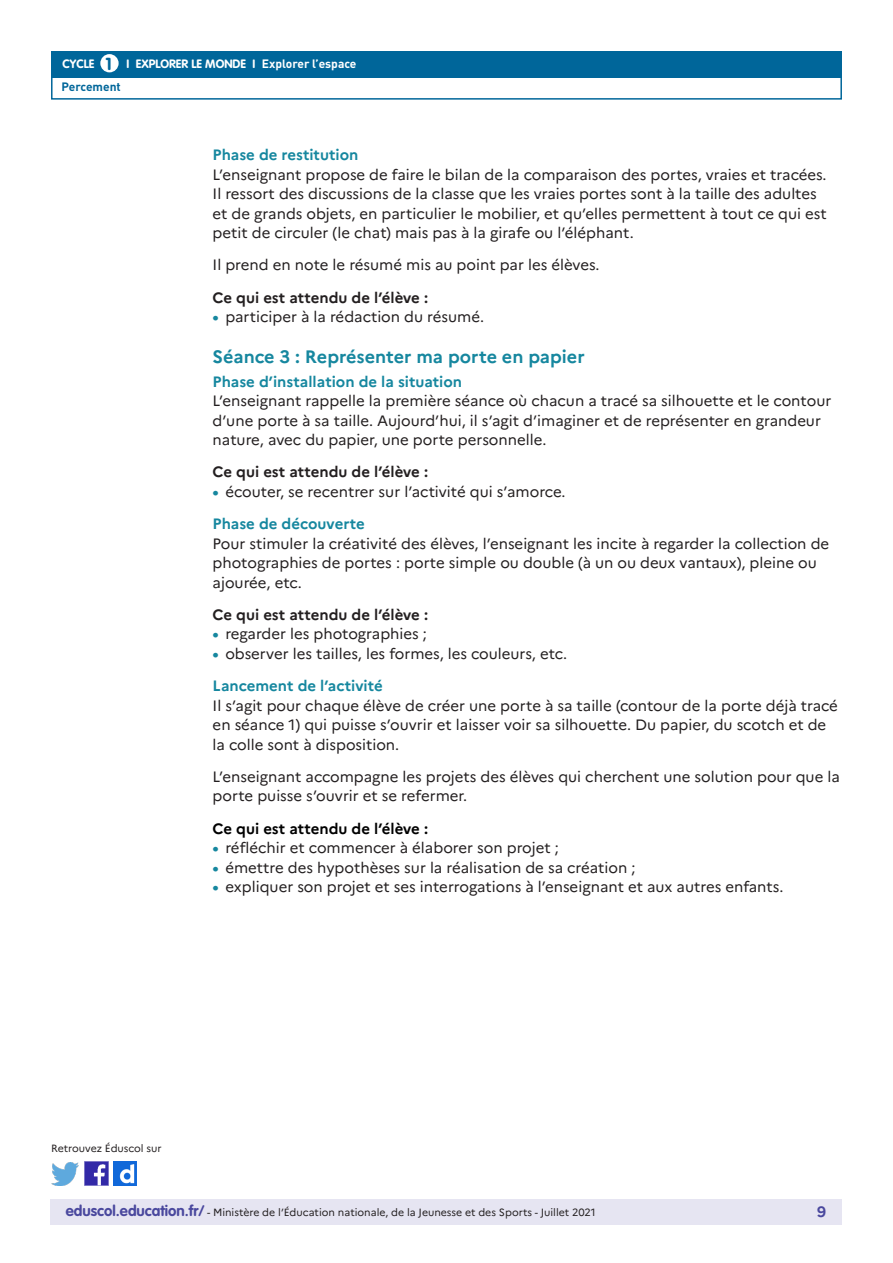
<style>
.page{position:relative;width:893px;height:1263px;background:#fff}
.page>*{position:absolute;margin:0;border:0;box-sizing:border-box;transform-origin:0 0}
._04_Titre_de_niveau{font:700 18px "Marianne";color:#16879f}
.t1{font:700 17.25px "VAG Rounded Std";color:#00669a}
._06_Texte_courant{font:15px/19.5px "Marianne";color:#231f20}
._05_Titre_de_niveau{font:700 15px "Marianne";color:#16879f}
._06_Texte_courant-2{font:700 15px "Marianne";color:#231f20}
._06_Texte_courant-3{font:700 15px "Marianne";color:#000}
.t2{font:700 15px "Marianne";color:#4a489e}
.t3{font:700 12px "VAG Rounded Std";color:#fff}
.t4{font:700 12px "DIN Pro";color:#fff}
.t5{font:700 12px "DIN Pro";color:#00669a}
.t6{font:10.5px "Marianne";color:#231f20}
.s1{font-weight:700;color:#16879f}
.s2{font-family:"VAG Rounded Std";font-weight:700;font-size:15px;color:#4a489e}
</style>
<div class="page">
<div style="left:50px;top:1199px;width:791px;height:26px;background:#e6e5f2"></div>
<div style="left:51px;top:51px;width:791px;height:27px;background:#00669a"></div>
<div style="left:100px;top:54px;width:19px;height:18px;background:#fff;border-radius:50%"></div>
<div style="left:51px;top:75px;width:791px;height:25px;border:2px solid #00669a"></div>
<img style="left:85px;top:1162px;width:23px;height:23px">
<img style="left:51px;top:1163px;width:28px;height:22px">
<img style="left:114px;top:1162px;width:23px;height:23px">
<p class="t1" style="left:106px;top:53px;width:8px">1</p>
<p class="t4" style="left:262px;top:56px;width:96px">Explorer l’espace</p>
<p class="t5" style="left:61px;top:79px;width:61px">Percement</p>
<p class="t3" style="left:63px;top:57px;width:33px">CYCLE</p>
<p class="t3" style="left:127px;top:57px;width:130px">I EXPLORER LE MONDE I</p>
<p class="_05_Titre_de_niveau" style="left:213px;top:146px;width:147px">Phase de restitution</p>
<p class="_06_Texte_courant" style="left:213px;top:164px;width:616px">L’enseignant propose de faire le bilan de la comparaison des portes, vraies et tracées.<br>Il ressort des discussions de la classe que les vraies portes sont à la taille des adultes et de grands objets, en particulier le mobilier, et qu’elles permettent à tout ce qui est petit de circuler (le chat) mais pas à la girafe ou l’éléphant.</p>
<p class="_06_Texte_courant" style="left:213px;top:255px;width:389px">Il prend en note le résumé mis au point par les élèves.</p>
<p class="_06_Texte_courant-2" style="left:213px;top:288px;width:217px">Ce qui est attendu de l’élève :</p>
<p class="_06_Texte_courant" style="left:213px;top:307px;width:273px"><span class="s1">•</span> participer à la rédaction du résumé.</p>
<p class="_04_Titre_de_niveau" style="left:213px;top:345px;width:374px">Séance 3 : Représenter ma porte en papier</p>
<p class="_05_Titre_de_niveau" style="left:213px;top:372px;width:251px">Phase d’installation de la situation</p>
<p class="_06_Texte_courant" style="left:213px;top:391px;width:620px">L’enseignant rappelle la première séance où chacun a tracé sa silhouette et le contour d’une porte à sa taille. Aujourd’hui, il s’agit d’imaginer et de représenter en grandeur nature, avec du papier, une porte personnelle.</p>
<p class="_06_Texte_courant-2" style="left:213px;top:463px;width:217px">Ce qui est attendu de l’élève :</p>
<p class="_06_Texte_courant" style="left:213px;top:482px;width:355px"><span class="s1">•</span> écouter, se recentrer sur l’activité qui s’amorce.</p>
<p class="_05_Titre_de_niveau" style="left:213px;top:515px;width:154px">Phase de découverte</p>
<p class="_06_Texte_courant" style="left:213px;top:533px;width:618px">Pour stimuler la créativité des élèves, l’enseignant les incite à regarder la collection de photographies de portes : porte simple ou double (à un ou deux vantaux), pleine ou ajourée, etc.</p>
<p class="_06_Texte_courant-2" style="left:213px;top:605px;width:217px">Ce qui est attendu de l’élève :</p>
<p class="_06_Texte_courant" style="left:213px;top:624px;width:216px"><span class="s1">•</span> regarder les photographies ;</p>
<p class="_06_Texte_courant" style="left:213px;top:644px;width:356px"><span class="s1">•</span> observer les tailles, les formes, les couleurs, etc.</p>
<p class="_05_Titre_de_niveau" style="left:213px;top:677px;width:172px">Lancement de l’activité</p>
<p class="_06_Texte_courant" style="left:213px;top:695px;width:627px">Il s’agit pour chaque élève de créer une porte à sa taille (contour de la porte déjà tracé en séance 1) qui puisse s’ouvrir et laisser voir sa silhouette. Du papier, du scotch et de la colle sont à disposition.</p>
<p class="_06_Texte_courant" style="left:213px;top:767px;width:629px">L’enseignant accompagne les projets des élèves qui cherchent une solution pour que la porte puisse s’ouvrir et se refermer.</p>
<p class="_06_Texte_courant-3" style="left:213px;top:819px;width:217px">Ce qui est attendu de l’élève :</p>
<p class="_06_Texte_courant" style="left:213px;top:838px;width:348px"><span class="s1">•</span> réfléchir et commencer à élaborer son projet ;</p>
<p class="_06_Texte_courant" style="left:213px;top:858px;width:424px"><span class="s1">•</span> émettre des hypothèses sur la réalisation de sa création ;</p>
<p class="_06_Texte_courant" style="left:213px;top:877px;width:572px"><span class="s1">•</span> expliquer son projet et ses interrogations à l’enseignant et aux autres enfants.</p>
<p class="t6" style="left:51px;top:1142px;width:112px">Retrouvez Éduscol sur</p>
<p class="t6" style="left:66px;top:1206px;width:531px"><span class="s2">eduscol.education.fr/</span> - Ministère de l’Éducation nationale, de la Jeunesse et des Sports - Juillet 2021</p>
<p class="t2" style="left:817px;top:1202px;width:10px">9</p>
</div>
